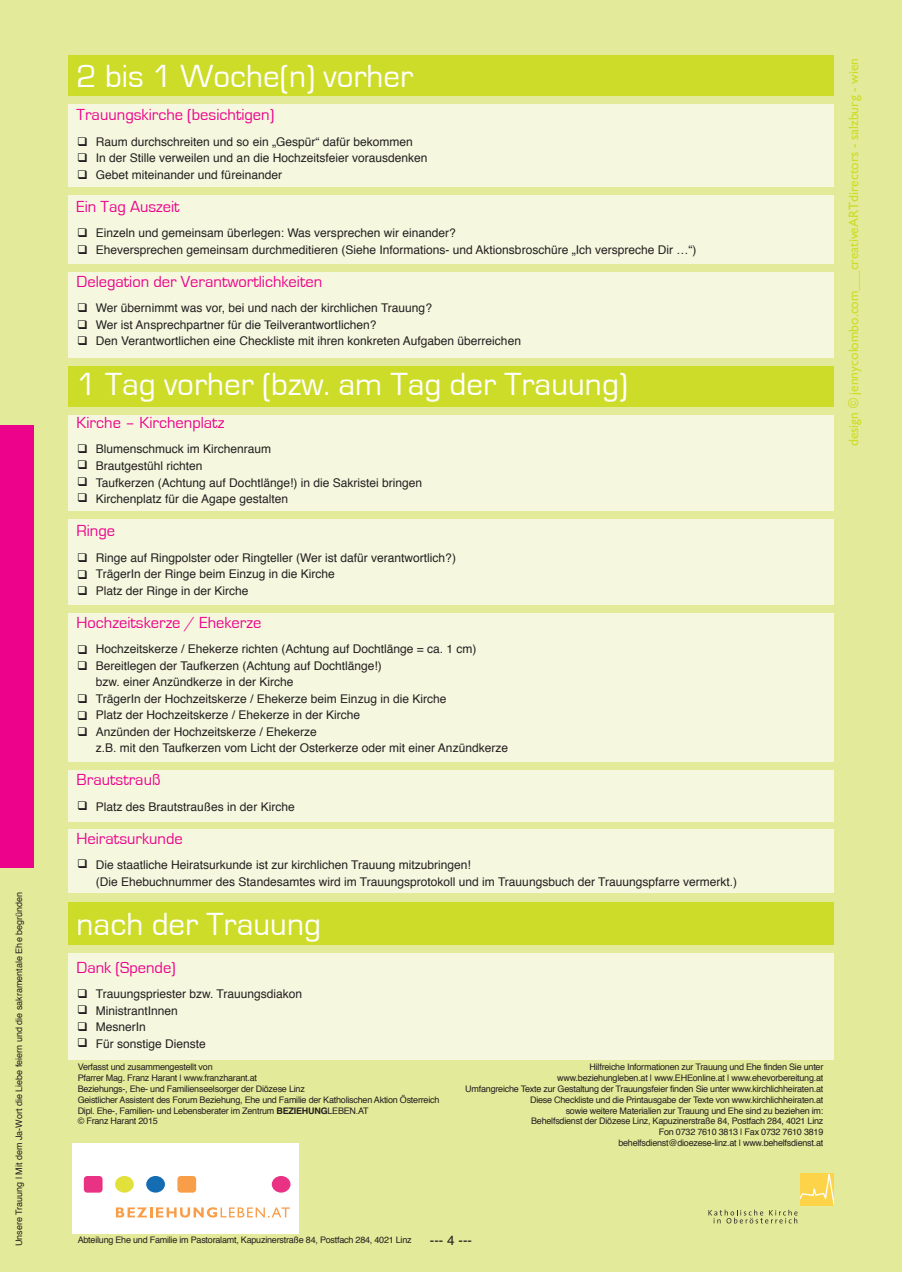
<style>
.page{position:relative;width:902px;height:1272px;background:#fff}
.page>*{position:absolute;margin:0;border:0;box-sizing:border-box;transform-origin:0 0}
.t1{font:33px "Eurostile";color:#fff}
.t2{font:16.5px "Eurostile";color:#ed028c}
.t3{font:13.5px "Gill Sans";color:#cddc28}
.t4{font:13.5px "Helvetica";color:#231f20}
.t5{font:12px/16.5px "Helvetica";color:#231f20}
.t6{font:12px/16.5px "Wingdings";color:#231f20;text-align:justify}
.t7{font:9px/10.8px "Helvetica";letter-spacing:-.025em;color:#231f20}
.t8{font:9px "Helvetica";color:#231f20}
.s1{font-weight:700}
</style>
<div class="page">
<div style="left:0;top:0;width:901px;height:1271px;background:#e3ea99"></div>
<div style="left:0;top:425px;width:34px;height:442px;background:#ed028c"></div>
<div style="left:68px;top:55px;width:765px;height:41px;background:#cddc28"></div>
<div style="left:68px;top:104px;width:765px;height:83px;background:#f5f8df"></div>
<div style="left:68px;top:196px;width:765px;height:68px;background:#f5f8df"></div>
<div style="left:68px;top:272px;width:765px;height:85px;background:#f5f8df"></div>
<div style="left:68px;top:366px;width:765px;height:40px;background:#cddc28"></div>
<div style="left:68px;top:415px;width:765px;height:95px;background:#f5f8df"></div>
<div style="left:68px;top:519px;width:765px;height:85px;background:#f5f8df"></div>
<div style="left:68px;top:612px;width:765px;height:149px;background:#f5f8df"></div>
<div style="left:68px;top:770px;width:765px;height:51px;background:#f5f8df"></div>
<div style="left:68px;top:829px;width:765px;height:64px;background:#f5f8df"></div>
<div style="left:68px;top:901px;width:765px;height:43px;background:#cddc28"></div>
<div style="left:68px;top:952px;width:765px;height:107px;background:#f5f8df"></div>
<div style="left:73px;top:1143px;width:226px;height:90px;background:#fff"></div>
<div style="left:84px;top:1175px;width:19px;height:17px;background:#ea3285;border-radius:3px"></div>
<div style="left:115px;top:1175px;width:19px;height:17px;background:#e2e03a;border-radius:50%"></div>
<div style="left:272px;top:1175px;width:18px;height:17px;background:#ea3285;border-radius:50%"></div>
<div style="left:177px;top:1175px;width:19px;height:17px;background:#f89e49;border-radius:3px"></div>
<div style="left:146px;top:1175px;width:19px;height:17px;background:#146cb3;border-radius:50%"></div>
<svg style="left:116px;top:1207px;width:174px;height:10px"></svg>
<svg style="left:708px;top:1173px;width:124px;height:50px"></svg>
<p class="t8" style="left:15px;top:1246px;width:356px;rotate:-90deg">Unsere Trauung | Mit dem Ja-Wort die Liebe feiern und die sakramentale Ehe begründen</p>
<h1 class="t1" style="left:77px;top:61px;width:338px">2 bis 1 Woche(n) vorher</h1>
<h2 class="t2" style="left:77px;top:107px;width:199px">Trauungskirche (besichtigen)</h2>
<p class="t5" style="left:96px;top:134px;width:333px">Raum durchschreiten und so ein „Gespür“ dafür bekommen<br>In der Stille verweilen und an die Hochzeitsfeier vorausdenken<br>Gebet miteinander und füreinander</p>
<h2 class="t2" style="left:77px;top:199px;width:105px">Ein Tag Auszeit</h2>
<p class="t5" style="left:96px;top:226px;width:602px">Einzeln und gemeinsam überlegen: Was versprechen wir einander?<br>Eheversprechen gemeinsam durchmeditieren (Siehe Informations- und Aktionsbroschüre „Ich verspreche Dir …“)</p>
<h2 class="t2" style="left:77px;top:274px;width:247px">Delegation der Verantwortlichkeiten</h2>
<p class="t5" style="left:96px;top:301px;width:426px">Wer übernimmt was vor, bei und nach der kirchlichen Trauung?<br>Wer ist Ansprechpartner für die Teilverantwortlichen?<br>Den Verantwortlichen eine Checkliste mit ihren konkreten Aufgaben überreichen</p>
<h1 class="t1" style="left:77px;top:368px;width:553px">1 Tag vorher (bzw. am Tag der Trauung)</h1>
<h2 class="t2" style="left:77px;top:415px;width:149px">Kirche – Kirchenplatz</h2>
<p class="t5" style="left:96px;top:442px;width:328px">Blumenschmuck im Kirchenraum<br>Brautgestühl richten<br>Taufkerzen (Achtung auf Dochtlänge!) in die Sakristei bringen Kirchenplatz für die Agape gestalten</p>
<h2 class="t2" style="left:77px;top:523px;width:40px">Ringe</h2>
<p class="t5" style="left:96px;top:550px;width:361px">Ringe auf Ringpolster oder Ringteller (Wer ist dafür verantwortlich?)<br>TrägerIn der Ringe beim Einzug in die Kirche<br>Platz der Ringe in der Kirche</p>
<h2 class="t2" style="left:77px;top:614px;width:186px">Hochzeitskerze / Ehekerze</h2>
<p class="t5" style="left:96px;top:641px;width:413px">Hochzeitskerze / Ehekerze richten (Achtung auf Dochtlänge = ca. 1 cm)<br>Bereitlegen der Taufkerzen (Achtung auf Dochtlänge!)<br>bzw. einer Anzündkerze in der Kirche<br>TrägerIn der Hochzeitskerze / Ehekerze beim Einzug in die Kirche<br>Platz der Hochzeitskerze / Ehekerze in der Kirche<br>Anzünden der Hochzeitskerze / Ehekerze<br>z.B. mit den Taufkerzen vom Licht der Osterkerze oder mit einer Anzündkerze</p>
<h2 class="t2" style="left:77px;top:772px;width:86px">Brautstrauß</h2>
<p class="t5" style="left:96px;top:799px;width:200px">Platz des Brautstraußes in der Kirche</p>
<h2 class="t2" style="left:77px;top:830px;width:108px">Heiratsurkunde</h2>
<p class="t5" style="left:96px;top:857px;width:643px">Die staatliche Heiratsurkunde ist zur kirchlichen Trauung mitzubringen!<br>(Die Ehebuchnummer des Standesamtes wird im Trauungsprotokoll und im Trauungsbuch der Trauungspfarre vermerkt.)</p>
<h1 class="t1" style="left:77px;top:908px;width:246px">nach der Trauung</h1>
<h2 class="t2" style="left:77px;top:959px;width:101px">Dank (Spende)</h2>
<p class="t5" style="left:96px;top:986px;width:208px">Trauungspriester bzw. Trauungsdiakon<br>MinistrantInnen<br>MesnerIn<br>Für sonstige Dienste</p>
<p class="t6" style="left:77px;top:133px;width:12px">❑ ❑ ❑</p>
<p class="t6" style="left:77px;top:300px;width:12px">❑ ❑ ❑</p>
<p class="t6" style="left:77px;top:440px;width:12px">❑ ❑ ❑ ❑</p>
<p class="t6" style="left:77px;top:550px;width:12px">❑ ❑ ❑</p>
<p class="t6" style="left:77px;top:690px;width:12px">❑ ❑ ❑</p>
<p class="t6" style="left:77px;top:985px;width:12px">❑ ❑ ❑ ❑</p>
<p class="t7" style="left:78px;top:1062px;width:363px">Verfasst und zusammengestellt von<br>Pfarrer Mag. Franz Harant | www.franzharant.at<br>Beziehungs-, Ehe- und Familienseelsorger der Diözese Linz<br>Geistlicher Assistent des Forum Beziehung, Ehe und Familie der Katholischen Aktion Österreich Dipl. Ehe-, Familien- und Lebensberater im Zentrum <span class="s1">BEZIEHUNG</span>LEBEN.AT<br>© Franz Harant 2015</p>
<p class="t7" style="left:465px;top:1062px;width:359px;text-align:right">Hilfreiche Informationen zur Trauung und Ehe finden Sie unter<br>www.beziehungleben.at | www.EHEonline.at | www.ehevorbereitung.at<br>Umfangreiche Texte zur Gestaltung der Trauungsfeier finden Sie unter www.kirchlichheiraten.at Diese Checkliste und die Printausgabe der Texte von www.kirchlichheiraten.at<br>sowie weitere Materialien zur Trauung und Ehe sind zu beziehen im:<br>Behelfsdienst der Diözese Linz, Kapuzinerstraße 84, Postfach 284, 4021 Linz<br>Fon 0732 7610 3813 | Fax 0732 7610 3819<br>behelfsdienst@dioezese-linz.at | www.behelfsdienst.at</p>
<p class="t3" style="left:845px;top:446px;width:390px;rotate:-90deg">design © jennycolombo.com___creativeARTdirectors - salzburg - wien</p>
<p class="t7" style="left:78px;top:1235px;width:335px">Abteilung Ehe und Familie im Pastoralamt, Kapuzinerstraße 84, Postfach 284, 4021 Linz</p>
<p class="t4" style="left:430px;top:1234px;width:43px">--- 4 ---</p>
</div>
